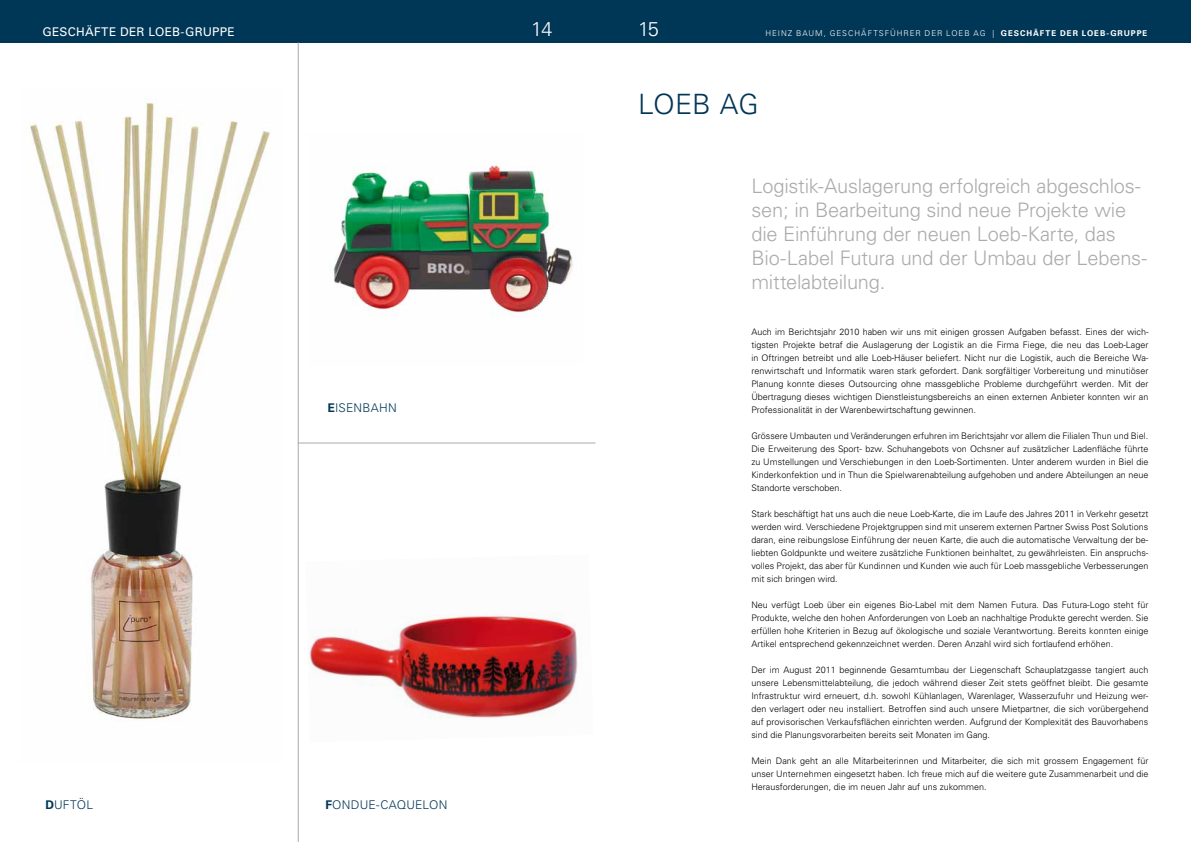
<style>
.page{position:relative;width:1191px;height:842px;background:#fff}
.page>*{position:absolute;margin:0;border:0;box-sizing:border-box;transform-origin:0 0}
.t1{font:300 28px "Univers";color:#003656}
.t2{font:300 20px/24px "Univers";letter-spacing:-.015em;color:#ababad}
.t3{font:300 20px "Univers";color:#fff}
.t4{font:300 12px "Univers";letter-spacing:.025em;color:#003656}
.t5{font:12px "Univers";letter-spacing:.02em;color:#fff}
.t6{font:300 9px/13px "Univers";color:#000;text-align:justify}
.t7{font:300 8px "Univers";letter-spacing:.12em;color:#fff}
.s1{font-weight:700}
</style>
<div class="page">
<img style="left:29px;top:102px;width:242px;height:619px">
<div style="left:595px;top:0;width:596px;height:43px;background:#003656"></div>
<div style="left:0;top:0;width:595px;height:43px;background:#003656"></div>
<hr style="left:298px;top:442px;width:297px;height:1px;background:#ababad">
<hr style="left:298px;top:43px;width:1px;height:799px;background:#ababad">
<img style="left:333px;top:165px;width:240px;height:151px">
<img style="left:308px;top:614px;width:270px;height:105px">
<h3 class="t5" style="left:43px;top:24px;width:52px">GESCHÄFT</h3>
<h3 class="t5" style="left:109px;top:24px;width:95px">E DER LOEB-GRUPP</h3>
<h3 class="t5" style="left:227px;top:24px;width:9px">E</h3>
<h2 class="t3" style="left:531px;top:17px;width:23px">14</h2>
<h3 class="t4" style="left:328px;top:401px;width:44px"><span class="s1">E</span>isenbah</h3>
<h3 class="t4" style="left:388px;top:401px;width:10px">n</h3>
<h3 class="t4" style="left:45px;top:797px;width:17px"><span class="s1">d</span>uft</h3>
<h3 class="t4" style="left:77px;top:797px;width:14px">öl</h3>
<h3 class="t4" style="left:325px;top:797px;width:35px"><span class="s1">F</span>ondue</h3>
<h3 class="t4" style="left:376px;top:797px;width:22px">-Caquelo</h3>
<h3 class="t4" style="left:439px;top:797px;width:10px">n</h3>
<h2 class="t3" style="left:638px;top:17px;width:23px">15</h2>
<p class="t7" style="left:765px;top:28px;width:383px">HEINZ BAUM, GESCHÄFTSFÜHRER DER LOEB AG | <span class="s1">GESCHÄFTE DER LOEB-GRUPPE</span></p>
<h1 class="t1" style="left:638px;top:87px;width:35px">Loeb</h1>
<h1 class="t1" style="left:720px;top:87px;width:40px">AG</h1>
<h2 class="t2" style="left:751px;top:174px;width:397px">Logistik-Auslagerung erfolgreich abgeschlos&shy;sen; in Bearbeitung sind neue Projekte wie die Einführung der neuen Loeb-Karte, das Bio-Label Futura und der Umbau der Lebens&shy;mittelabteilung.</h2>
<p class="t6" style="left:751px;top:325px;width:398px">Auch im Berichtsjahr 2010 haben wir uns mit einigen grossen Aufgaben befasst. Eines der wich&shy;tigsten Projekte betraf die Auslagerung der Logistik an die Firma Fiege, die neu das Loeb-Lager in Oftringen betreibt und alle Loeb-Häuser beliefert. N icht nur die Logistik, auch die Bereiche Wa&shy;renwirtschaft und Informatik waren stark gefordert. Dank sorgfältiger Vorbereitung und minutiöser Planung konnte dieses Outsourcing ohne massgebliche Probleme durchgeführt werden. Mit der Übertragung dieses wichtigen Dienstleistungsbereichs an einen externen Anbieter konnten wir an Professionalität in der Warenbewirtschaftung gewinnen.</p>
<p class="t6" style="left:751px;top:429px;width:398px">Grössere Umbauten und Veränderungen erfuhren im Berichtsjahr vor allem die Filialen Thun und Biel.<br>Die Erweiterung des Sport- bzw. Schuhangebots von Ochsner auf zusätzlicher Ladenfläche führte zu Umstellungen und Verschiebungen in den Loeb-Sortimenten. Unter anderem wurden in Biel die Kinderkonfektion und in Thun die Spielwarenabteilung aufgehoben und andere Abteilungen an neue Standorte verschoben.</p>
<p class="t6" style="left:751px;top:507px;width:398px">Stark beschäftigt hat uns auch die neue Loeb-Karte, die im Laufe des Jahres 2011 in Verkehr gesetzt werden wird. Verschiedene Projektgruppen sind mit unserem externen Partner Swiss Post Solutions daran, eine reibungslose Einführung der neuen Karte, die auch die automatische Verwaltung der be&shy;liebten Goldpunkte und weitere zusätzliche Funktionen beinhaltet, zu gewährleisten. Ein anspruchs&shy;volles Projekt, das aber für Kundinnen und Kunden wie auch für Loeb massgebliche Verbesserungen mit sich bringen wird.</p>
<p class="t6" style="left:751px;top:598px;width:398px">Neu verfügt Loeb über ein eigenes Bio-Label mit dem Namen Futura. Das Futura-Logo steht für Produkte, welche den hohen Anforderungen von Loeb an nachhaltige Produkte gerecht werden. Sie erfüllen hohe Kriterien in Bezug auf ökologische und soziale Verantwortung. Bereits konnten einige Artikel entsprechend gekennzeichnet werden. Deren Anzahl wird sich fortlaufend erhöhen.</p>
<p class="t6" style="left:751px;top:663px;width:398px">Der im August 2011 beginnende Gesamtumbau der Liegenschaft Schauplatzgasse tangiert auch unsere Lebensmittelabteilung, die jedoch während dieser Zeit stets geöffnet bleibt. Die gesamte Infrastruktur wird erneuert, d.h. sowohl Kühlanlagen, Warenlager, Wasserzufuhr und Heizung wer&shy;den verlagert oder neu installiert. Betroffen sind auch unsere Mietpartner, die sich vorübergehend auf provisorischen Verkaufsflächen einrichten werden. Aufgrund der Komplexität des Bauvorhabens sind die Planungsvorarbeiten bereits seit Monaten im Gang.</p>
<p class="t6" style="left:751px;top:754px;width:398px">Mein Dank geht an alle Mitarbeiterinnen und Mitarbeiter, die sich mit grossem Engagement für unser Unternehmen eingesetzt haben. Ich freue mich auf die weitere gute Zusammenarbeit und die Herausforderungen, die im neuen Jahr auf uns zukommen.</p>
</div>
